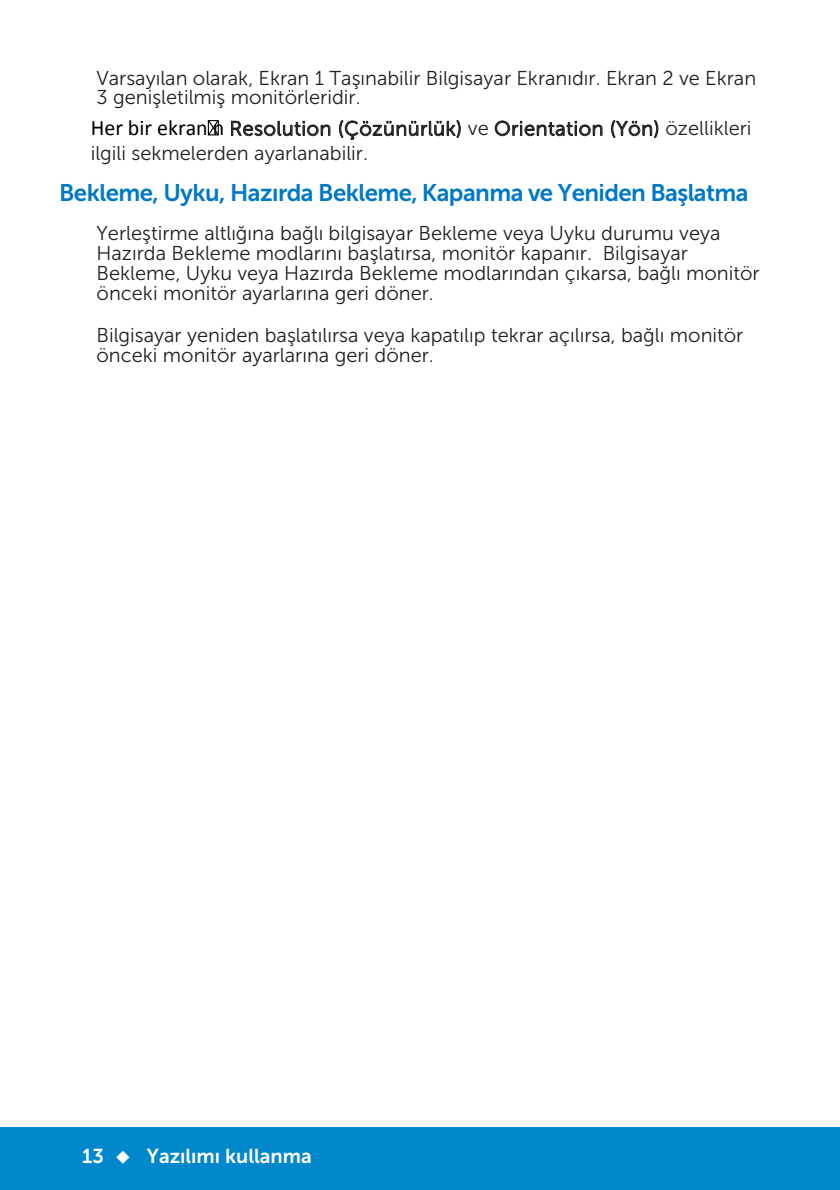
<style>
.page{position:relative;width:840px;height:1190px;background:#fff}
.page>*{position:absolute;margin:0;border:0;box-sizing:border-box;transform-origin:0 0}
.t1{font:24px "Museo Sans For Dell 700";letter-spacing:-.025em;color:#0078c6}
.t2{font:20px/20px "Museo Sans For Dell 300";color:#231f20}
.t3{font:20px "Museo Sans For Dell 700";color:#fff}
.s1{font-family:"Calibri";font-size:22px;color:#000}
</style>
<div class="page">
<div style="left:0;top:1128px;width:839px;height:62px;background:#0087cc"></div>
<svg style="left:208px;top:120px;width:11px;height:15px"></svg>
<svg style="left:231px;top:121px;width:99px;height:15px"></svg>
<svg style="left:339px;top:120px;width:122px;height:20px"></svg>
<svg style="left:495px;top:121px;width:107px;height:15px"></svg>
<svg style="left:611px;top:120px;width:47px;height:18px"></svg>
<p class="t2" style="left:96px;top:68px;width:661px">Varsayılan olarak, Ekran 1 Taşınabilir Bilgisayar Ekranıdır. Ekran 2 ve Ekran<br>3 genişletilmiş monitörleridir.</p>
<p class="t2" style="left:91px;top:116px;width:662px;line-height:24.8px"><span class="s1">Her bir ekran n</span> Resolution (Çözünürlük) ve Orientation (Yön) özellikleri ilgili sekmelerden ayarlanabilir.</p>
<p class="t1" style="left:59px;top:179px;width:691px">Bekleme, Uyku, Hazırda Bekleme, Kapanma ve Yeniden Başlatma</p>
<p class="t2" style="left:96px;top:224px;width:665px">Yerleştirme altlığına bağlı bilgisayar Bekleme veya Uyku durumu veya Hazırda Bekleme modlarını başlatırsa, monitör kapanır. Bilgisayar Bekleme, Uyku veya Hazırda Bekleme modlarından çıkarsa, bağlı monitör önceki monitör ayarlarına geri döner.</p>
<p class="t2" style="left:96px;top:326px;width:648px">Bilgisayar yeniden başlatılırsa veya kapatılıp tekrar açılırsa, bağlı monitör önceki monitör ayarlarına geri döner.</p>
<p class="t3" style="left:82px;top:1145px;width:231px">13 ◆ Yazılımı kullanma</p>
</div>
